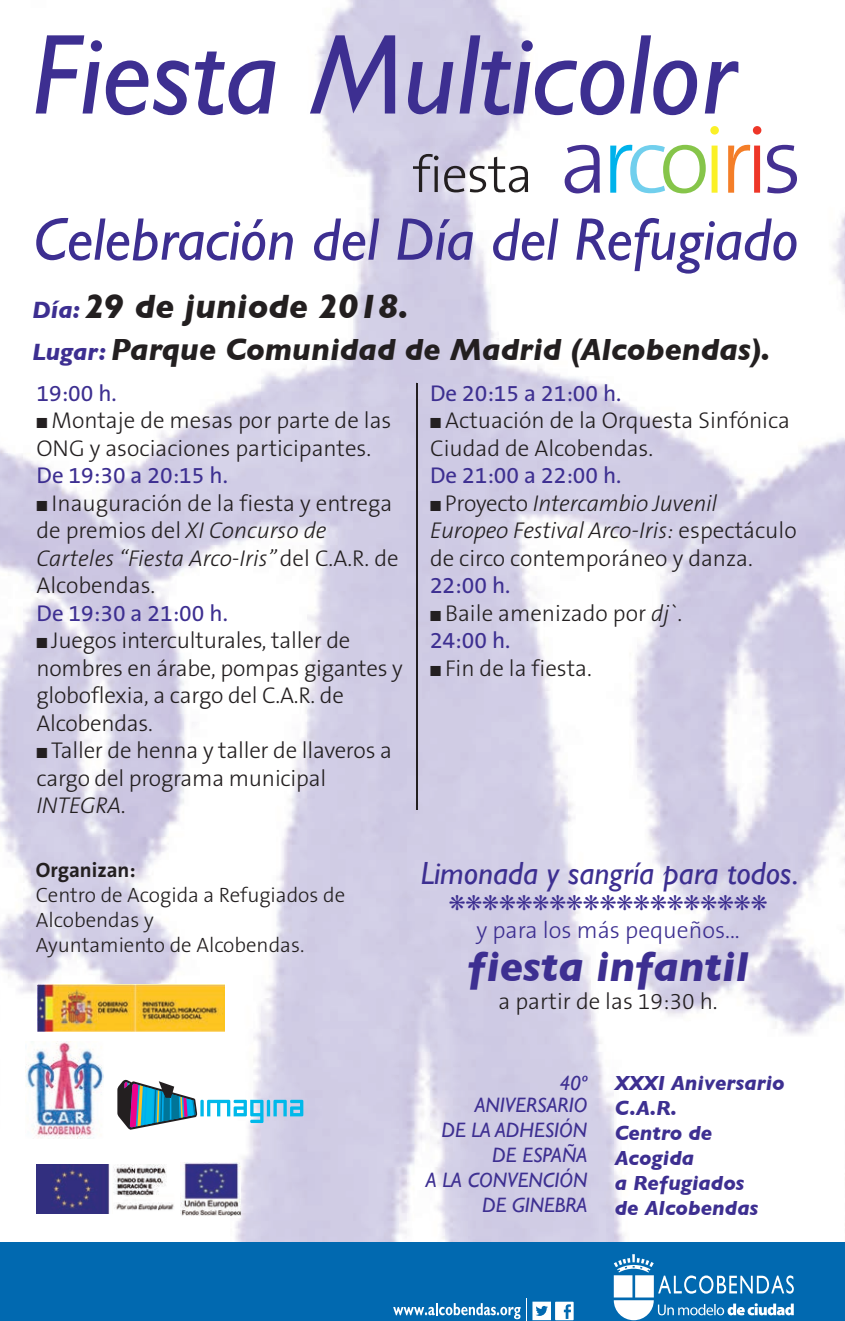
<style>
.page{position:relative;width:845px;height:1321px;background:#fff}
.page>*{position:absolute;margin:0;border:0;box-sizing:border-box;transform-origin:0 0}
.t1{font:italic 114.6px "Gill Sans";color:#3d2f91}
.t2{font:italic 60.4px "Gill Sans";color:#3d2f91}
.t3{font:italic 700 42.8px "Gill Sans";color:#3d2f91}
.t4{font:italic 700 34.4px "Gill Sans";color:#231f20}
.t5{font:italic 32px "Gill Sans";color:#3d2f91}
.t6{font:italic 700 31.2px "Gill Sans";color:#231f20}
.t7{font:300 23.4px "The Sans B3";color:#3d2f91}
.t8{font:300 23px/27.4px "The Sans B3";color:#231f20}
.t9{font:23px "The Sans B5 Plain";color:#3d2f91}
.t10{font:21.4px "Zapf Dingbats";color:#3d2f91}
.t11{font:300 20.8px/25px "The Sans B3";color:#231f20}
.t12{font:italic 700 20.8px/25px "Gill Sans";color:#3d2f91}
.t13{font:italic 20.8px/25px "Gill Sans";color:#3d2f91;text-align:right}
.t14{font:700 20.8px "The Sans B7";color:#231f20}
.s1{font-size:24px;color:#3d2f91}
.s2{font-style:italic}
</style>
<div class="page">
<img style="left:0;top:0;width:845px;height:1241px">
<svg style="left:413px;top:154px;width:25px;height:38px"></svg>
<svg style="left:444px;top:157px;width:84px;height:35px"></svg>
<svg style="left:564px;top:145px;width:35px;height:48px"></svg>
<svg style="left:610px;top:126px;width:108px;height:67px"></svg>
<svg style="left:728px;top:126px;width:33px;height:67px"></svg>
<svg style="left:767px;top:145px;width:30px;height:48px"></svg>
<div style="left:0;top:1241px;width:845px;height:79px;background:#0169b0"></div>
<svg style="left:116px;top:1077px;width:187px;height:53px"></svg>
<img style="left:38px;top:984px;width:186px;height:47px">
<img style="left:25px;top:1041px;width:78px;height:97px">
<svg style="left:613px;top:1254px;width:180px;height:65px"></svg>
<svg style="left:393px;top:1303px;width:127px;height:15px"></svg>
<svg style="left:526px;top:1298px;width:47px;height:22px"></svg>
<img style="left:36px;top:1163px;width:145px;height:50px">
<img style="left:181px;top:1162px;width:59px;height:55px">
<hr style="left:416px;top:383px;width:1px;height:426px;background:#231f20">
<h1 class="t1" style="left:32px;top:9px;width:705px">Fiesta Multicolor</h1>
<h2 class="t2" style="left:33px;top:205px;width:766px">Celebración del Día del Refugiado</h2>
<h3 class="t4" style="left:32px;top:286px;width:378px"><span class="s1">Día:</span> 29 de juniode 2018.</h3>
<h3 class="t6" style="left:32px;top:331px;width:739px"><span class="s1">Lugar:</span> Parque Comunidad de Madrid (Alcobendas).</h3>
<p class="t9" style="left:36px;top:381px;width:82px">19:00 h.</p>
<p class="t8" style="left:36px;top:407px;width:356px">■ Montaje de mesas por parte de las<br>ONG y asociaciones participantes.</p>
<p class="t9" style="left:36px;top:463px;width:193px">De 19:30 a 20:15 h.</p>
<p class="t8" style="left:36px;top:490px;width:363px">■ Inauguración de la fiesta y entrega de premios del <span class="s2">XI Concurso de<br>Carteles “Fiesta Arco-Iris”</span> del C.A.R. de<br>Alcobendas.</p>
<p class="t9" style="left:36px;top:600px;width:193px">De 19:30 a 21:00 h.</p>
<p class="t8" style="left:36px;top:627px;width:368px">■ Juegos interculturales, taller de nombres en árabe, pompas gigantes y globoflexia, a cargo del C.A.R. de<br>Alcobendas.</p>
<p class="t8" style="left:36px;top:737px;width:357px">■ Taller de henna y taller de llaveros a cargo del programa municipal<br><span class="s2">INTEGRA</span>.</p>
<p class="t14" style="left:36px;top:858px;width:101px">Organizan:</p>
<p class="t11" style="left:36px;top:882px;width:311px">Centro de Acogida a Refugiados de<br>Alcobendas y<br>Ayuntamiento de Alcobendas.</p>
<p class="t9" style="left:430px;top:381px;width:193px">De 20:15 a 21:00 h.</p>
<p class="t8" style="left:430px;top:407px;width:361px">■ Actuación de la Orquesta Sinfónica<br>Ciudad de Alcobendas.</p>
<p class="t9" style="left:430px;top:463px;width:193px">De 21:00 a 22:00 h.</p>
<p class="t8" style="left:430px;top:490px;width:368px">■ Proyecto <span class="s2">Intercambio Juvenil<br>Europeo Festival Arco-Iris:</span> espectáculo de circo contemporáneo y danza.</p>
<p class="t9" style="left:430px;top:573px;width:82px">22:00 h.</p>
<p class="t8" style="left:430px;top:600px;width:254px">■ Baile amenizado por <span class="s2">dj`</span>.</p>
<p class="t9" style="left:430px;top:628px;width:82px">24:00 h.</p>
<p class="t8" style="left:430px;top:655px;width:163px">■ Fin de la fiesta.</p>
<h3 class="t5" style="left:420px;top:855px;width:379px">Limonada y sangría para todos.</h3>
<p class="t10" style="left:449px;top:892px;width:320px">❋❋❋❋❋❋❋❋❋❋❋❋❋❋❋❋❋❋❋</p>
<p class="t7" style="left:476px;top:917px;width:265px">y para los más pequeños...</p>
<h3 class="t3" style="left:467px;top:941px;width:282px">fiesta infantil</h3>
<p class="t8" style="left:498px;top:987px;width:221px">a partir de las 19:30 h.</p>
<p class="t13" style="left:474px;top:1071px;width:114px;line-height:22.2px">40º<br>ANIVERSARIO</p>
<p class="t13" style="left:426px;top:1117px;width:163px">DE LA ADHESIÓN<br>DE ESPAÑA<br>A LA CONVENCIÓN<br>DE GINEBRA</p>
<p class="t12" style="left:614px;top:1070px;width:172px">XXXI Aniversario<br>C.A.R.<br>Centro de<br>Acogida<br>a Refugiados<br>de Alcobendas</p>
</div>
